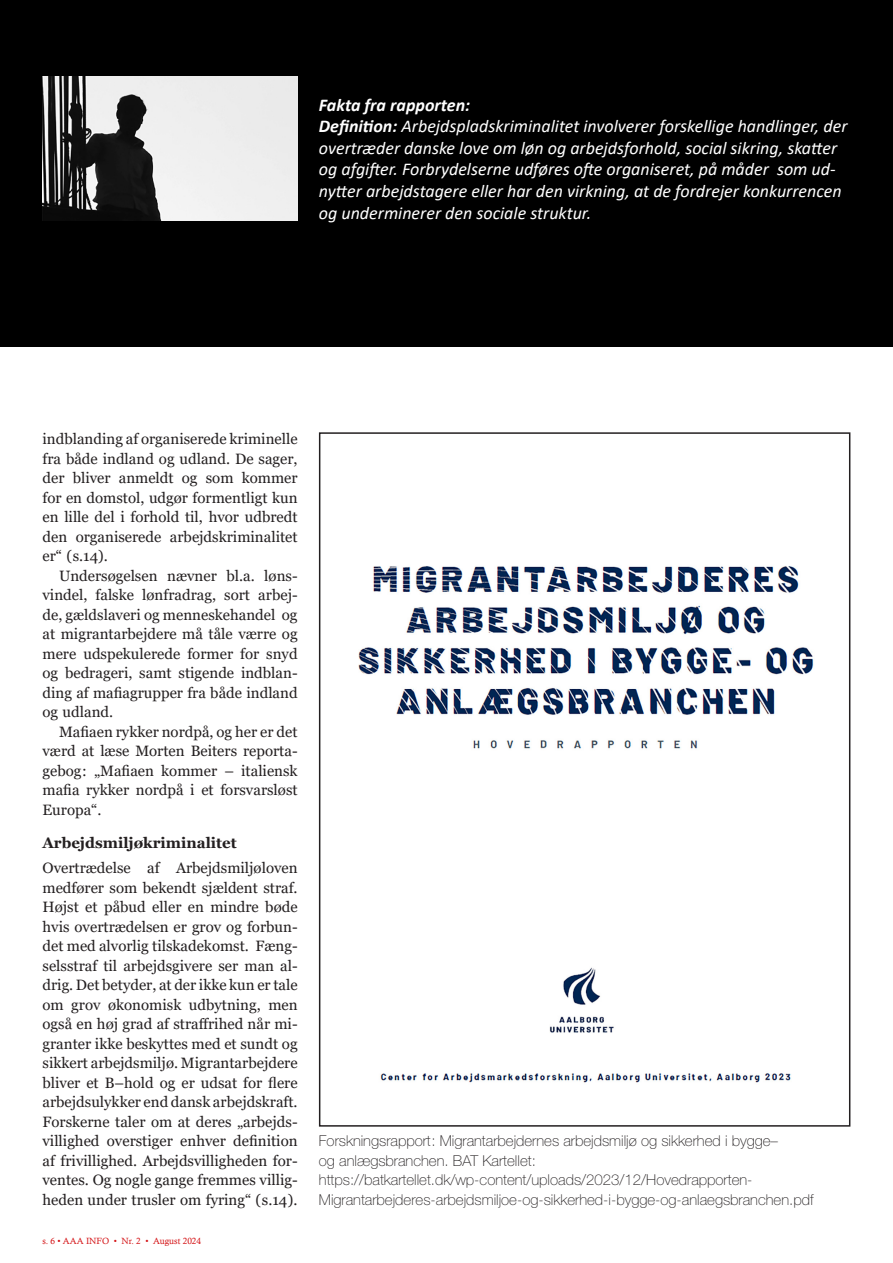
<style>
.page{position:relative;width:893px;height:1263px;background:#fff}
.page>*{position:absolute;margin:0;border:0;box-sizing:border-box;transform-origin:0 0}
.t1{font:italic 18px/21.6px "Calibri";color:#fff}
.t2{font:italic 700 18px "Calibri";color:#fff}
.broedtekst{font:15px/19.5px "Georgia";color:#231f20;text-align:justify}
.broedtekst_indryk{font:15px/19.5px "Georgia";color:#231f20;text-align:justify}
.billedtext{font:100 15px "Helvetica Neue LT Std";color:#231f20}
.mellemrubrik{font:700 15px "Georgia";color:#231f20}
.t3{font:9px "Calisto";color:#d41316}
.s1{font-weight:700}
</style>
<div class="page">
<div style="left:0;top:0;width:893px;height:347px;background:#000"></div>
<img style="left:43px;top:76px;width:255px;height:145px">
<img style="left:358px;top:566px;width:456px;height:517px">
<p class="t2" style="left:319px;top:92px;width:153px">Fakta fra rapporten:</p>
<p class="t1" style="left:319px;top:115px;width:530px"><span class="s1">Definition:</span> Arbejdspladskriminalitet involverer forskellige handlinger, der overtræder danske love om løn og arbejdsforhold, social sikring, skatter og afgifter. Forbrydelserne udføres ofte organiseret, på måder som ud&shy;nytter arbejdstagere eller har den virkning, at de fordrejer konkurrencen og underminerer den sociale struktur.</p>
<p class="broedtekst_indryk" style="left:43px;top:429px;width:257px">indblanding af organiserede kriminelle fra både indland og udland. De sager, der bliver anmeldt og som kommer for en domstol, udgør formentligt kun en lille del i forhold til, hvor udbredt den organiserede arbejdskriminalitet er“ (s.14).</p>
<p class="broedtekst_indryk" style="left:43px;top:566px;width:257px;text-indent:17px">Undersøgelsen nævner bl.a. løns&shy;vindel, falske lønfradrag, sort arbej&shy;de, gældslaveri og menneskehandel og at migrantarbejdere må tåle værre og mere udspekulerede former for snyd og bedrageri, samt stigende indblan&shy;ding af mafiagrupper fra både indland og udland.</p>
<p class="broedtekst_indryk" style="left:43px;top:722px;width:257px;text-indent:17px">Mafiaen rykker nordpå, og her er det værd at læse Morten Beiters reporta&shy;gebog: „Mafiaen kommer – italiensk mafia rykker nordpå i et forsvarsløst Europa“.</p>
<p class="mellemrubrik" style="left:43px;top:833px;width:196px">Arbejdsmiljøkriminalitet</p>
<p class="broedtekst" style="left:43px;top:858px;width:257px">Overtrædelse af Arbejdsmiljøloven medfører som bekendt sjældent straf.<br>Højst et påbud eller en mindre bøde hvis overtrædelsen er grov og forbun&shy;det med alvorlig tilskadekomst. Fæng&shy;selsstraf til arbejdsgivere ser man al&shy;drig. Det betyder, at der ikke kun er tale om grov økonomisk udbytning, men også en høj grad af straffrihed når mi&shy;granter ikke beskyttes med et sundt og sikkert arbejdsmiljø. Migrantarbejdere bliver et B–hold og er udsat for flere arbejdsulykker end dansk arbejdskraft.<br>Forskerne taler om at deres „arbejds&shy;villighed overstiger enhver definition af frivillighed. Arbejdsvilligheden for&shy;ventes. Og nogle gange fremmes villig&shy;heden under trusler om fyring“ (s.14).</p>
<p class="t3" style="left:43px;top:1235px;width:160px">s. 6 • AAA INFO • Nr. 2 • August 2024</p>
<p class="billedtext" style="left:319px;top:1132px;width:461px">Forskningsrapport: Migrantarbejdernes arbejdsmiljø og sikkerhed i bygge–</p>
<p class="billedtext" style="left:319px;top:1152px;width:218px">og anlægsbranchen. BAT Kartellet:</p>
<p class="billedtext" style="left:319px;top:1171px;width:435px">https://batkartellet.dk/wp-content/uploads/2023/12/Hovedrapporten-</p>
<p class="billedtext" style="left:319px;top:1191px;width:496px">Migrantarbejderes-arbejdsmiljoe-og-sikkerhed-i-bygge-og-anlaegsbranchen.pdf</p>
</div>
